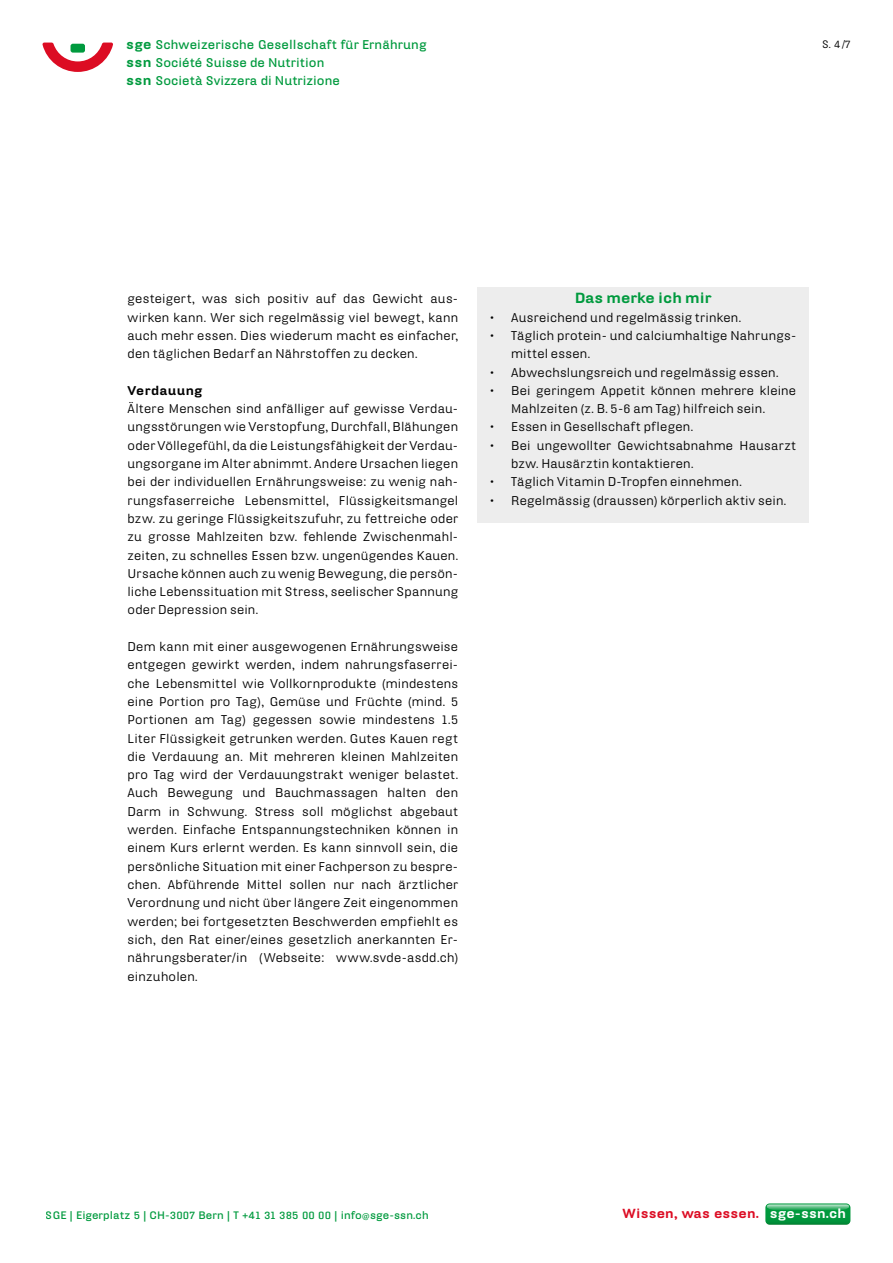
<style>
.page{position:relative;width:893px;height:1263px;background:#fff}
.page>*{position:absolute;margin:0;border:0;box-sizing:border-box;transform-origin:0 0}
.t1{font:900 14.25px "Hydra Text OT";color:#009a3e}
.t2{font:900 12.75px "Hydra Text";letter-spacing:.01em;color:#dc0c23}
.t3{font:12.3px/18.3px "Hydra Text";letter-spacing:.02em;color:#000;text-align:justify}
.t4{font:700 12.3px/18px "Hydra Text";letter-spacing:.005em;color:#009a3e}
.t5{font:900 12.3px "Hydra Text OT";letter-spacing:.02em;color:#000}
.t6{font:700 10.5px "Hydra Text OT";letter-spacing:.01em;color:#009a3e}
.t7{font:10.5px "Hydra Text";color:#000}
.s1{font-weight:900;font-size:13.05px}
.s2{font-family:"Hydra Text OT"}
.s3{font-family:"Hydra Text";font-weight:400}
.s4{color:#fff}
</style>
<div class="page">
<svg style="left:43px;top:43px;width:70px;height:29px"></svg>
<svg style="left:765px;top:1203px;width:85px;height:22px;background:#24a456"></svg>
<div style="left:477px;top:287px;width:332px;height:236px;background:#ededed"></div>
<p class="t4" style="left:126px;top:35px;width:302px"><span class="s1">sge</span> Schweizerische Gesellschaft für Ernährung <span class="s1">ssn</span> Société Suisse de Nutrition<br><span class="s1">ssn</span> Società Svizzera di Nutrizione</p>
<p class="t7" style="left:822px;top:38px;width:30px">S. <span class="s2">4</span> /<span class="s2">7</span></p>
<p class="t3" style="left:128px;top:289px;width:332px">gesteigert, was sich positiv auf das Gewicht aus&shy;wirken kann. Wer sich regelmässig viel bewegt, kann auch mehr essen. Dies wiederum macht es einfacher, den täglichen Bedarf an Nährstoffen zu decken.</p>
<p class="t5" style="left:128px;top:382px;width:76px">Verdauung</p>
<p class="t3" style="left:128px;top:399px;width:332px">Ältere Menschen sind anfälliger auf gewisse Verdau&shy;ungsstörungen wie Verstopfung, Durchfall, Blähungen oder Völlegefühl, da die Leistungsfähigkeit der Verdau&shy;ungsorgane im Alter abnimmt. Andere Ursachen liegen bei der individuellen Ernährungsweise: zu wenig nah&shy;rungsfaserreiche Lebensmittel, Flüssigkeitsmangel bzw. zu geringe Flüssigkeitszufuhr, zu fettreiche oder zu grosse Mahlzeiten bzw. fehlende Zwischenmahl&shy;zeiten, zu schnelles Essen bzw. ungenügendes Kauen.<br>Ursache können auch zu wenig Bewegung, die persön&shy;liche Lebenssituation mit Stress, seelischer Spannung oder Depression sein.</p>
<p class="t3" style="left:128px;top:637px;width:332px">Dem kann mit einer ausgewogenen Ernährungsweise entgegen gewirkt werden, indem nahrungsfaserrei&shy;che Lebensmittel wie Vollkornprodukte (mindestens eine Portion pro Tag), Gemüse und Früchte (mind. 5<br>Portionen am Tag) gegessen sowie mindestens 1.5<br>Liter Flüssigkeit getrunken werden. Gutes Kauen regt die Verdauung an. Mit mehreren kleinen Mahlzeiten pro Tag wird der Verdauungstrakt weniger belastet.<br>Auch Bewegung und Bauchmassagen halten den Darm in Schwung. Stress soll möglichst abgebaut werden. Einfache Entspannungstechniken können in einem Kurs erlernt werden. Es kann sinnvoll sein, die persönliche Situation mit einer Fachperson zu bespre&shy;chen. Abführende Mittel sollen nur nach ärztlicher Verordnung und nicht über längere Zeit eingenommen werden; bei fortgesetzten Beschwerden empfiehlt es sich, den Rat einer/eines gesetzlich anerkannten Er&shy;nährungsberater/in (Webseite: www.svde-asdd.ch) einzuholen.</p>
<p class="t1" style="left:575px;top:289px;width:138px">Das merke ich mir</p>
<p class="t3" style="left:490px;top:308px;width:253px">• Ausreichend und regelmässig trinken.</p>
<p class="t3" style="left:511px;top:326px;width:287px;text-indent:-21px">• Täglich protein- und calciumhaltige Nahrungs&shy;mittel essen.</p>
<p class="t3" style="left:490px;top:363px;width:290px">• Abwechslungsreich und regelmässig essen.</p>
<p class="t3" style="left:511px;top:381px;width:287px;text-indent:-21px">• Bei geringem Appetit können mehrere kleine<br>Mahlzeiten (z. B. 5-6 am Tag) hilfreich sein.</p>
<p class="t3" style="left:490px;top:418px;width:205px">• Essen in Gesellschaft pflegen.</p>
<p class="t3" style="left:511px;top:436px;width:287px;text-indent:-21px">• Bei ungewollter Gewichtsabnahme Hausarzt bzw. Hausärztin kontaktieren.</p>
<p class="t3" style="left:490px;top:472px;width:253px">• Täglich Vitamin D-Tropfen einnehmen.</p>
<p class="t3" style="left:490px;top:491px;width:298px">• Regelmässig (draussen) körperlich aktiv sein.</p>
<p class="t6" style="left:46px;top:1209px;width:385px">SGE | Eigerplatz 5 | CH-3007 Bern | T +41 31 385 00 00 | info<span class="s3">@</span>sge-ssn.ch</p>
<p class="t2" style="left:623px;top:1205px;width:225px">Wissen, was essen. <span class="s4">sge-ssn.ch</span></p>
</div>
